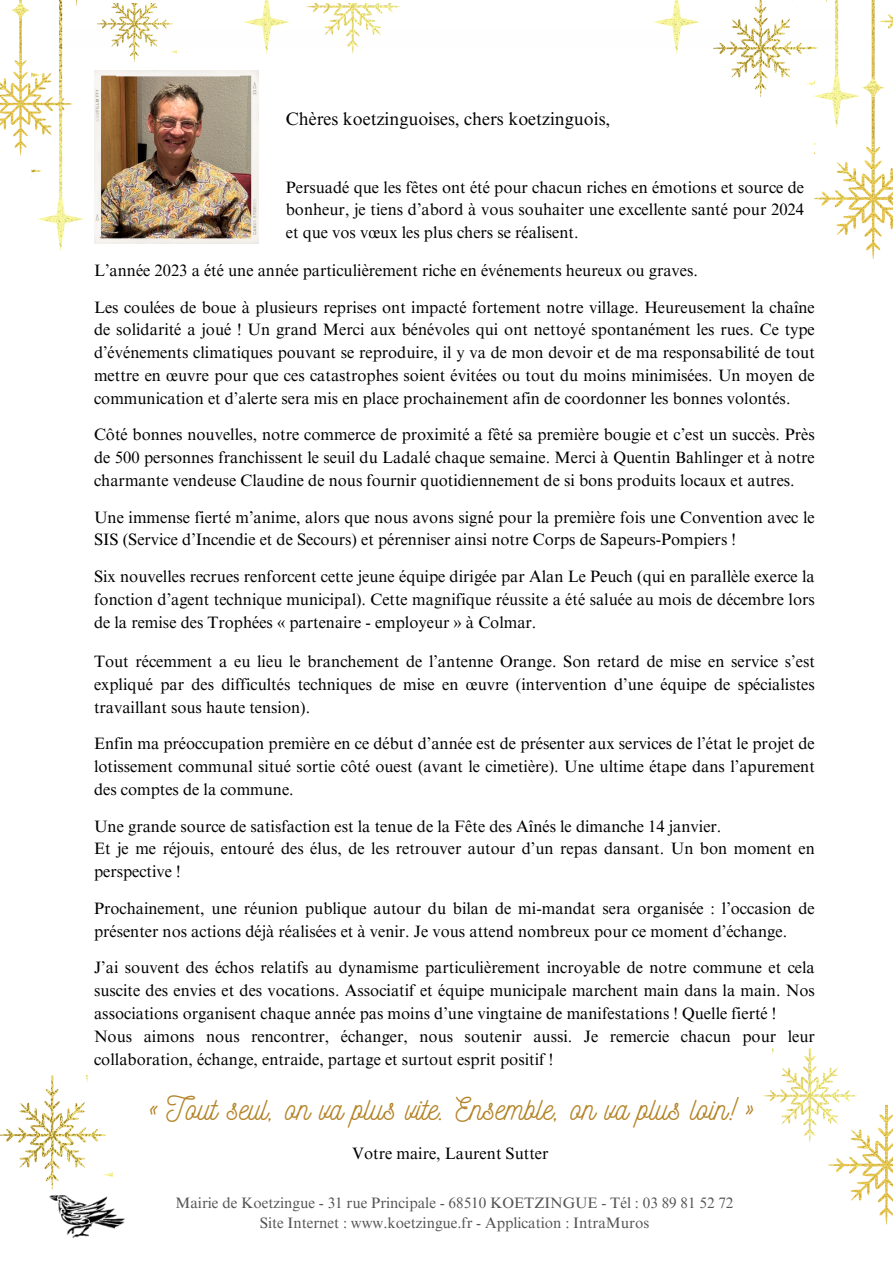
<style>
.page{position:relative;width:893px;height:1264px;background:#fff}
.page>*{position:absolute;margin:0;border:0;box-sizing:border-box;transform-origin:0 0}
.t1{font:31.5px "Nickainley";color:#b48428}
.t2{font:18px "Times NRMT Pro";color:#000}
.t3{font:16.5px/22.8px "Times NRMT Pro";color:#000;text-align:justify}
.t4{font:15.15px "Times NRMT Pro";color:#545454}
</style>
<div class="page">
<img style="left:58px;top:1205px;width:67px;height:33px">
<img style="left:814px;top:0;width:78px;height:259px">
<img style="left:98px;top:3px;width:79px;height:59px">
<img style="left:0;top:0;width:32px;height:156px">
<img style="left:714px;top:0;width:93px;height:97px">
<img style="left:32px;top:0;width:66px;height:251px">
<img style="left:653px;top:0;width:61px;height:54px">
<img style="left:305px;top:3px;width:95px;height:51px">
<img style="left:243px;top:0;width:47px;height:54px">
<img style="left:0;top:1075px;width:112px;height:130px">
<img style="left:828px;top:1105px;width:64px;height:119px">
<img style="left:762px;top:1048px;width:98px;height:101px">
<img style="left:807px;top:0;width:67px;height:144px">
<img style="left:94px;top:70px;width:165px;height:174px">
<p class="t2" style="left:286px;top:112px;width:326px">Chères koetzinguoises, chers koetzinguois,</p>
<p class="t3" style="left:286px;top:178px;width:519px">Persuadé que les fêtes ont été pour chacun riches en émotions et source de bonheur, je tiens d’abord à vous souhaiter une excellente santé pour 2024 et que vos vœux les plus chers se réalisent.</p>
<p class="t3" style="left:94px;top:261px;width:605px">L’année 2023 a été une année particulièrement riche en événements heureux ou graves.</p>
<p class="t3" style="left:94px;top:297px;width:722px">Les coulées de boue à plusieurs reprises ont impacté fortement notre village. Heureusement la chaîne de solidarité a joué ! Un grand Merci aux bénévoles qui ont nettoyé spontanément les rues. Ce type d’événements climatiques pouvant se reproduire, il y va de mon devoir et de ma responsabilité de tout mettre en œuvre pour que ces catastrophes soient évitées ou tout du moins minimisées. Un moyen de communication et d’alerte sera mis en place prochainement afin de coordonner les bonnes volontés.</p>
<p class="t3" style="left:94px;top:425px;width:722px">Côté bonnes nouvelles, notre commerce de proximité a fêté sa première bougie et c’est un succès. Près de 500 personnes franchissent le seuil du Ladalé chaque semaine. Merci à Quentin Bahlinger et à notre charmante vendeuse Claudine de nous fournir quotidiennement de si bons produits locaux et autres.</p>
<p class="t3" style="left:94px;top:507px;width:722px">Une immense fierté m’anime, alors que nous avons signé pour la première fois une Convention avec le<br>SIS (Service d’Incendie et de Secours) et pérenniser ainsi notre Corps de Sapeurs-Pompiers !</p>
<p class="t3" style="left:94px;top:567px;width:722px">Six nouvelles recrues renforcent cette jeune équipe dirigée par Alan Le Peuch (qui en parallèle exerce la fonction d’agent technique municipal). Cette magnifique réussite a été saluée au mois de décembre lors de la remise des Trophées « partenaire - employeur » à Colmar.</p>
<p class="t3" style="left:94px;top:652px;width:722px">Tout récemment a eu lieu le branchement de l’antenne Orange. Son retard de mise en service s’est expliqué par des difficultés techniques de mise en œuvre (intervention d’une équipe de spécialistes travaillant sous haute tension).</p>
<p class="t3" style="left:94px;top:734px;width:722px">Enfin ma préoccupation première en ce début d’année est de présenter aux services de l’état le projet de lotissement communal situé sortie côté ouest (avant le cimetière). Une ultime étape dans l’apurement des comptes de la commune.</p>
<p class="t3" style="left:94px;top:816px;width:628px">Une grande source de satisfaction est la tenue de la Fête des Aînés le dimanche 14 janvier.</p>
<p class="t3" style="left:94px;top:839px;width:722px">Et je me réjouis, entouré des élus, de les retrouver autour d’un repas dansant. Un bon moment en perspective !</p>
<p class="t3" style="left:94px;top:899px;width:722px">Prochainement, une réunion publique autour du bilan de mi-mandat sera organisée : l’occasion de présenter nos actions déjà réalisées et à venir. Je vous attend nombreux pour ce moment d’échange.</p>
<p class="t3" style="left:94px;top:958px;width:722px">J’ai souvent des échos relatifs au dynamisme particulièrement incroyable de notre commune et cela suscite des envies et des vocations. Associatif et équipe municipale marchent main dans la main. Nos associations organisent chaque année pas moins d’une vingtaine de manifestations ! Quelle fierté !</p>
<p class="t3" style="left:94px;top:1026px;width:722px">Nous aimons nous rencontrer, échanger, nous soutenir aussi. Je remercie chacun pour leur collaboration, échange, entraide, partage et surtout esprit positif !</p>
<p class="t1" style="left:146px;top:1088px;width:609px">« Tout seul, on va plus vite. Ensemble, on va plus loin! »</p>
<p class="t3" style="left:352px;top:1143px;width:198px">Votre maire, Laurent Sutter</p>
<p class="t4" style="left:175px;top:1196px;width:559px">Mairie de Koetzingue - 31 rue Principale - 68510 KOETZINGUE - Tél : 03 89 81 52 72</p>
<p class="t4" style="left:260px;top:1216px;width:391px">Site Internet : www.koetzingue.fr - Application : IntraMuros</p>
</div>
